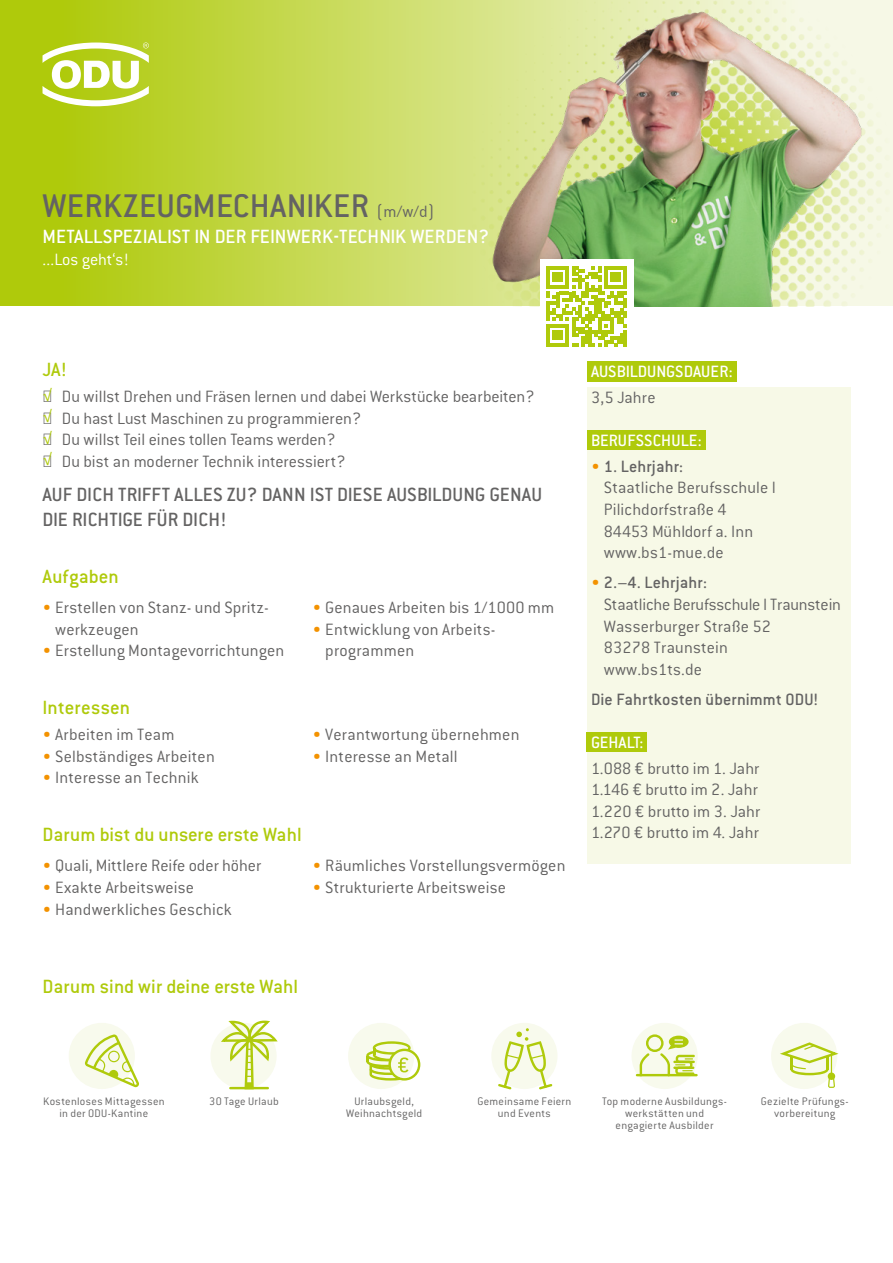
<style>
.page{position:relative;width:893px;height:1263px;background:#fff}
.page>*{position:absolute;margin:0;border:0;box-sizing:border-box;transform-origin:0 0}
.t1{font:500 36px "ITC Conduitfor ODU";letter-spacing:.01em;color:#646363}
.t2{font:500 21px "ITC Conduitfor ODU";letter-spacing:.01em;color:#afca0b}
.t3{font:500 21px/25.2px "ITC Conduitfor ODU";color:#646363}
.t4{font:500 21px "ITC Conduitfor ODU";letter-spacing:.01em;color:#fff}
.t5{font:300 18px/21.6px "ITC Conduitfor ODU";letter-spacing:.01em;color:#646363}
.t6{font:500 18px "ITC Conduitfor ODU";color:#fff}
.t7{font:500 18px "Conduit ITC Pro";letter-spacing:.005em;color:#646363}
.t8{font:300 18px "ITC Conduitfor ODU";letter-spacing:-.005em;color:#fff}
.t9{font:300 18px/21.6px "ITC Conduitfor ODU";color:#afca0b;text-align:justify}
.t10{font:300 12px/12px "ITC Conduitfor ODU";letter-spacing:.025em;color:#646363;text-align:center}
.s1{font-weight:300;font-size:18px}
.s2{color:#f39200}
.s3{font-weight:500}
</style>
<div class="page">
<div style="left:587px;top:387px;width:263px;height:477px;background:#f7f9e7"></div>
<svg style="left:0;top:0;width:417px;height:306px;background:#bed339"></svg>
<div style="left:587px;top:732px;width:60px;height:20px;background:#afca0b"></div>
<div style="left:587px;top:361px;width:149px;height:21px;background:#afca0b"></div>
<div style="left:587px;top:430px;width:118px;height:20px;background:#afca0b"></div>
<img style="left:472px;top:0;width:400px;height:306px">
<svg style="left:43px;top:43px;width:106px;height:63px"></svg>
<div style="left:69px;top:1023px;width:66px;height:66px;background:#f8faed;border-radius:50%"></div>
<svg style="left:85px;top:1034px;width:54px;height:53px"></svg>
<div style="left:210px;top:1023px;width:67px;height:66px;background:#f8faed;border-radius:50%"></div>
<svg style="left:221px;top:1020px;width:57px;height:67px"></svg>
<hr style="left:229px;top:1087px;width:40px;height:2px;background:#afca0b">
<div style="left:348px;top:1023px;width:66px;height:66px;background:#f8faed;border-radius:50%"></div>
<svg style="left:366px;top:1041px;width:54px;height:39px"></svg>
<div style="left:491px;top:1023px;width:66px;height:66px;background:#f8faed;border-radius:50%"></div>
<svg style="left:498px;top:1028px;width:54px;height:61px"></svg>
<div style="left:631px;top:1023px;width:67px;height:66px;background:#f8faed;border-radius:50%"></div>
<hr style="left:636px;top:1074px;width:62px;height:2px;background:#afca0b">
<svg style="left:640px;top:1034px;width:55px;height:40px"></svg>
<div style="left:771px;top:1023px;width:66px;height:66px;background:#f8faed;border-radius:50%"></div>
<svg style="left:780px;top:1042px;width:58px;height:46px"></svg>
<div style="left:540px;top:259px;width:93px;height:94px;background:#fff"></div>
<svg style="left:546px;top:266px;width:81px;height:80px"></svg>
<h1 class="t1" style="left:43px;top:185px;width:394px">WERKZEUGMECHANIKER <span class="s1">(m/w/d)</span></h1>
<p class="t4" style="left:43px;top:225px;width:448px">METALLSPEZIALIST IN DER FEINWERK-TECHNIK WERDEN?</p>
<p class="t8" style="left:43px;top:250px;width:88px">...Los geht‘s!</p>
<p class="t2" style="left:43px;top:358px;width:26px">JA!</p>
<p class="t5" style="left:43px;top:386px;width:494px">▯ Du willst Drehen und Fräsen lernen und dabei Werkstücke bearbeiten? ▯ Du hast Lust Maschinen zu programmieren?<br>▯ Du willst Teil eines tollen Teams werden?<br>▯ Du bist an moderner Technik interessiert?</p>
<p class="t3" style="left:43px;top:481px;width:501px">AUF DICH TRIFFT ALLES ZU? DANN IST DIESE AUSBILDUNG GENAU<br>DIE RICHTIGE FÜR DICH!</p>
<p class="t9" style="left:43px;top:384px;width:11px">√ √ √ √</p>
<p class="t2" style="left:43px;top:565px;width:78px">Aufgaben</p>
<p class="t5" style="left:55px;top:597px;width:215px;text-indent:-13px"><span class="s2">•</span> Erstellen von Stanz- und Spritz&shy;werkzeugen</p>
<p class="t5" style="left:43px;top:640px;width:243px"><span class="s2">•</span> Erstellung Montagevorrichtungen</p>
<p class="t2" style="left:43px;top:696px;width:89px">Interessen</p>
<p class="t5" style="left:43px;top:724px;width:133px"><span class="s2">•</span> Arbeiten im Team</p>
<p class="t5" style="left:43px;top:745px;width:174px"><span class="s2">•</span> Selbständiges Arbeiten</p>
<p class="t5" style="left:43px;top:767px;width:158px"><span class="s2">•</span> Interesse an Technik</p>
<p class="t5" style="left:313px;top:597px;width:243px"><span class="s2">•</span> Genaues Arbeiten bis 1/1000 mm</p>
<p class="t5" style="left:325px;top:618px;width:172px;text-indent:-13px"><span class="s2">•</span> Entwicklung von Arbeits&shy;programmen</p>
<p class="t5" style="left:313px;top:724px;width:208px"><span class="s2">•</span> Verantwortung übernehmen</p>
<p class="t5" style="left:313px;top:745px;width:147px"><span class="s2">•</span> Interesse an Metall</p>
<p class="t2" style="left:43px;top:823px;width:261px">Darum bist du unsere erste Wahl</p>
<p class="t5" style="left:43px;top:855px;width:220px"><span class="s2">•</span> Quali, Mittlere Reife oder höher</p>
<p class="t5" style="left:43px;top:877px;width:153px"><span class="s2">•</span> Exakte Arbeitsweise</p>
<p class="t5" style="left:43px;top:898px;width:191px"><span class="s2">•</span> Handwerkliches Geschick</p>
<p class="t5" style="left:313px;top:855px;width:254px"><span class="s2">•</span> Räumliches Vorstellungsvermögen</p>
<p class="t5" style="left:313px;top:877px;width:195px"><span class="s2">•</span> Strukturierte Arbeitsweise</p>
<p class="t2" style="left:43px;top:974px;width:257px">Darum sind wir deine erste Wahl</p>
<p class="t6" style="left:591px;top:362px;width:143px">AUSBILDUNGSDAUER:</p>
<p class="t5" style="left:591px;top:387px;width:66px">3,5 Jahre</p>
<p class="t6" style="left:591px;top:430px;width:112px">BERUFSSCHULE:</p>
<p class="t5" style="left:604px;top:456px;width:174px;text-indent:-13px"><span class="s2">•</span> <span class="s3">1. Lehrjahr:<br></span>Staatliche Berufsschule I<br>Pilichdorfstraße 4<br>84453 Mühldorf a. Inn www.bs1-mue.de</p>
<p class="t5" style="left:604px;top:572px;width:239px;text-indent:-13px"><span class="s2">•</span> <span class="s3">2.–4. Lehrjahr:<br></span>Staatliche Berufsschule I Traunstein<br>Wasserburger Straße 52<br>83278 Traunstein<br>www.bs1ts.de</p>
<p class="t7" style="left:591px;top:689px;width:229px">Die Fahrtkosten übernimmt ODU!</p>
<p class="t6" style="left:591px;top:732px;width:54px">GEHALT:</p>
<p class="t5" style="left:591px;top:757px;width:171px">1.088 € brutto im 1. Jahr<br>1.146 € brutto im 2. Jahr<br>1.220 € brutto im 3. Jahr<br>1.270 € brutto im 4. Jahr</p>
<p class="t10" style="left:43px;top:1095px;width:123px">Kostenloses Mittagessen in der ODU-Kantine</p>
<p class="t10" style="left:209px;top:1095px;width:71px">30 Tage Urlaub</p>
<p class="t10" style="left:346px;top:1095px;width:78px">Urlaubsgeld,<br>Weihnachtsgeld</p>
<p class="t10" style="left:477px;top:1095px;width:96px">Gemeinsame Feiern und Events</p>
<p class="t10" style="left:602px;top:1095px;width:126px">Top moderne Ausbildungs&shy;werkstätten und engagierte Ausbilder</p>
<p class="t10" style="left:761px;top:1095px;width:88px">Gezielte Prüfungs&shy;vorbereitung</p>
</div>
